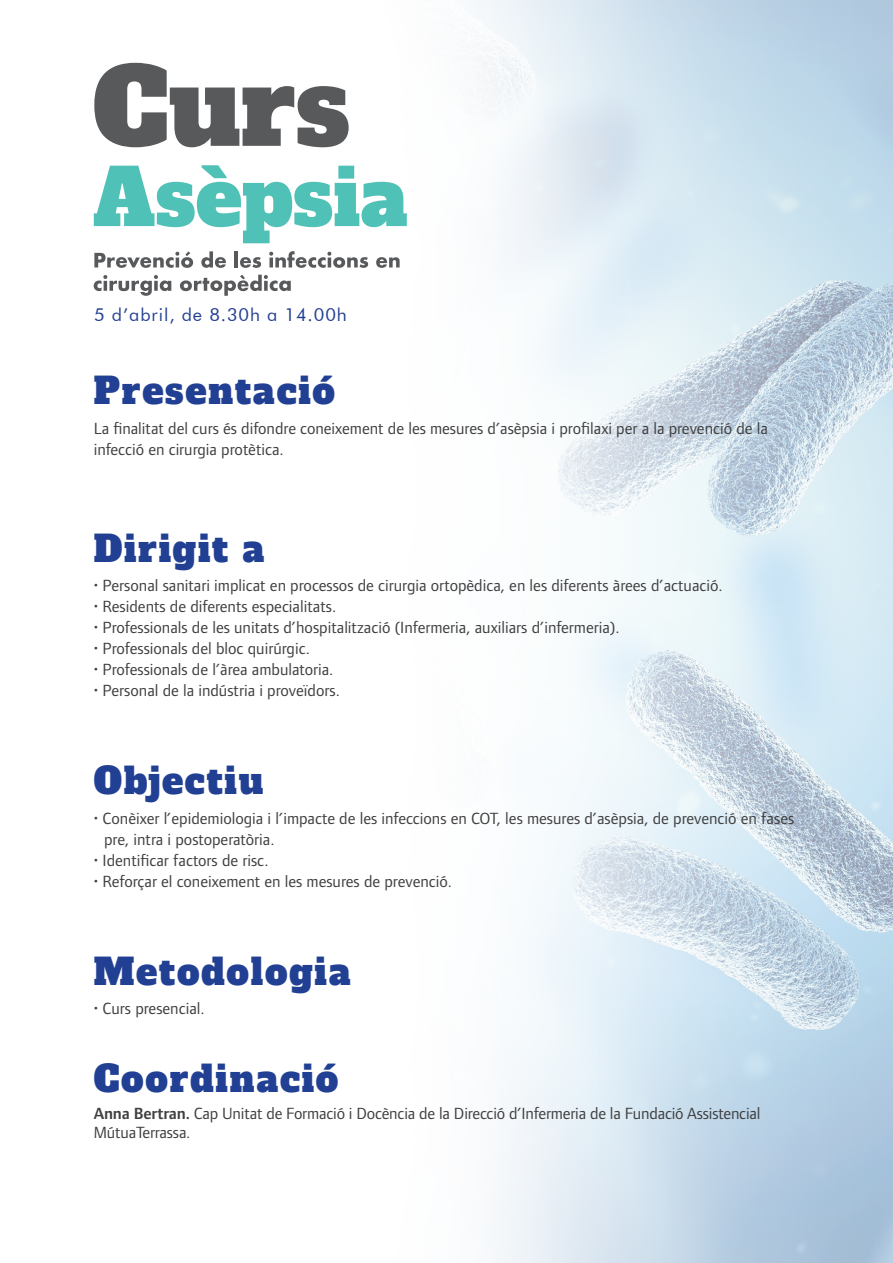
<style>
.page{position:relative;width:893px;height:1263px;background:#fff}
.page>*{position:absolute;margin:0;border:0;box-sizing:border-box;transform-origin:0 0}
.t1{font:35.7px "Alfa Slab One";letter-spacing:.05em;color:#224093}
.t2{font:18px "Futura BT";letter-spacing:.05em;color:#224093}
.t3{font:16.8px/21px "Foundry Form Sans";color:#3f3f40}
.s1{font-weight:700}
.s2{font-weight:600}
</style>
<div class="page">
<img style="left:93px;top:0;width:800px;height:1263px">
<svg style="left:94px;top:63px;width:255px;height:84px"></svg>
<svg style="left:94px;top:165px;width:313px;height:78px"></svg>
<svg style="left:94px;top:251px;width:99px;height:17px"></svg>
<svg style="left:201px;top:251px;width:25px;height:17px"></svg>
<hr style="left:235px;top:251px;width:3px;height:16px;background:#58595b">
<svg style="left:240px;top:257px;width:21px;height:11px"></svg>
<svg style="left:269px;top:251px;width:99px;height:17px"></svg>
<svg style="left:376px;top:257px;width:24px;height:11px"></svg>
<svg style="left:94px;top:275px;width:77px;height:21px"></svg>
<svg style="left:180px;top:275px;width:111px;height:21px"></svg>
<p class="t2" style="left:94px;top:304px;width:254px">5 d’abril, de 8.30h a 14.00h</p>
<h1 class="t1" style="left:94px;top:360px;width:243px">Presentació</h1>
<p class="t3" style="left:94px;top:417px;width:676px">La finalitat del curs és difondre coneixement de les mesures d’asèpsia i profilaxi per a la prevenció de la infecció en cirurgia protètica.</p>
<h1 class="t1" style="left:94px;top:517px;width:172px">Dirigit a</h1>
<p class="t3" style="left:94px;top:575px;width:631px"><span class="s1">·</span> Personal sanitari implicat en processos de cirurgia ortopèdica, en les diferents àrees d’actuació. <span class="s1">·</span> Residents de diferents especialitats.<br><span class="s1">·</span> Professionals de les unitats d’hospitalització (Infermeria, auxiliars d’infermeria).<br><span class="s1">·</span> Professionals del bloc quirúrgic.<br><span class="s1">·</span> Professionals de l’àrea ambulatoria.<br><span class="s1">·</span> Personal de la indústria i proveïdors.</p>
<h1 class="t1" style="left:94px;top:750px;width:171px">Objectiu</h1>
<p class="t3" style="left:94px;top:807px;width:702px"><span class="s1">·</span> Conèixer l’epidemiologia i l’impacte de les infeccions en COT, les mesures d’asèpsia, de prevenció en fases</p>
<p class="t3" style="left:104px;top:828px;width:172px">pre, intra i postoperatòria.</p>
<p class="t3" style="left:94px;top:849px;width:177px"><span class="s1">·</span> Identificar factors de risc.</p>
<p class="t3" style="left:94px;top:870px;width:360px"><span class="s1">·</span> Reforçar el coneixement en les mesures de prevenció.</p>
<h1 class="t1" style="left:94px;top:941px;width:258px">Metodologia</h1>
<p class="t3" style="left:94px;top:998px;width:112px"><span class="s1">·</span> Curs presencial.</p>
<h1 class="t1" style="left:94px;top:1048px;width:246px">Coordinació</h1>
<p class="t3" style="left:94px;top:1104px;width:668px;line-height:18.9px"><span class="s2">Anna Bertran.</span> Cap Unitat de Formació i Docència de la Direcció d’Infermeria de la Fundació Assistencial<br>MútuaTerrassa.</p>
</div>
